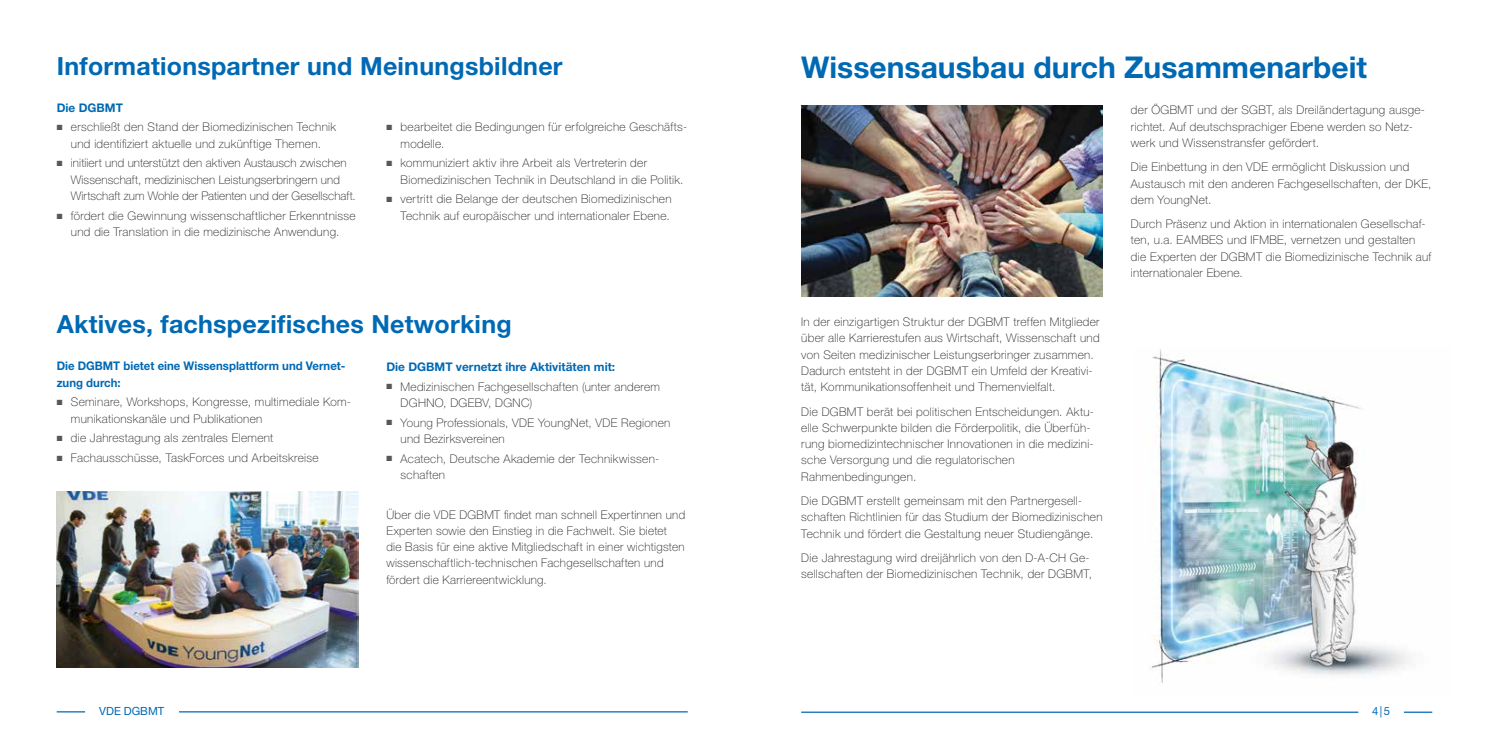
<style>
.page{position:relative;width:1489px;height:745px;background:#fff}
.page>*{position:absolute;margin:0;border:0;box-sizing:border-box;transform-origin:0 0}
.t1{font:700 30px "Helvetica Neue LT Std";color:#0069b4}
.t2{font:700 25px "Helvetica Neue LT Std";letter-spacing:.01em;color:#0069b4}
.t3{font:100 11.88px/16.2px "Helvetica Neue LT Std";letter-spacing:.025em;color:#1d1d1b}
.t4{font:700 11.88px/16.2px "Helvetica Neue LT Std";color:#0069b4;scale:.96 1}
.t5{font:700 11.88px "Helvetica Neue LT Std";color:#0069b4}
.t6{font:11.25px "Helvetica Neue LT Std";color:#0069b4}
.s1{color:#575756}
</style>
<div class="page">
<img style="left:1149px;top:349px;width:260px;height:334px">
<img style="left:57px;top:491px;width:301px;height:176px">
<img style="left:801px;top:106px;width:301px;height:190px">
<hr style="left:801px;top:711px;width:557px;height:1px;background:#0069b4">
<svg style="left:1404px;top:711px;width:27px;height:1px"></svg>
<hr style="left:156px;top:710px;width:531px;height:2px;background:#0069b4">
<div style="left:85px;top:707px;width:93px;height:8px;background:#fff"></div>
<hr style="left:57px;top:710px;width:28px;height:2px;background:#0069b4">
<h2 class="t2" style="left:57px;top:50px;width:507px">Informationspartner und Meinungsbildner</h2>
<h1 class="t1" style="left:801px;top:49px;width:567px">Wissensausbau durch Zusammenarbeit</h1>
<p class="t5" style="left:57px;top:100px;width:68px">Die DGBMT</p>
<p class="t3" style="left:57px;top:119px;width:281px;text-align:center"><span class="s1">■</span> erschließt den Stand der Biomedizinischen Technik und identifiziert aktuelle und zukünftige Themen.</p>
<p class="t3" style="left:71px;top:155px;width:286px;text-indent:-14px"><span class="s1">■</span> initiiert und unterstützt den aktiven Austausch zwischen<br>Wissenschaft, medizinischen Leistungserbringern und<br>Wirtschaft zum Wohle der Patienten und der Gesellschaft.</p>
<p class="t3" style="left:57px;top:207px;width:300px;text-align:center"><span class="s1">■</span> fördert die Gewinnung wissenschaftlicher Erkenntnisse und die Translation in die medizinische Anwendung.</p>
<p class="t3" style="left:1130px;top:102px;width:296px">der ÖGBMT und der SGBT, als Dreiländertagung ausge&shy;richtet. Auf deutschsprachiger Ebene werden so Netz&shy;werk und Wissenstransfer gefördert.</p>
<p class="t3" style="left:1130px;top:159px;width:302px">Die Einbettung in den VDE ermöglicht Diskussion und<br>Austausch mit den anderen Fachgesellschaften, der DKE, dem YoungNet.</p>
<p class="t3" style="left:1130px;top:216px;width:302px">Durch Präsenz und Aktion in internationalen Gesellschaf&shy;ten, u.a. EAMBES und IFMBE, vernetzen und gestalten die Experten der DGBMT die Biomedizinische Technik auf internationaler Ebene.</p>
<p class="t3" style="left:400px;top:119px;width:288px;text-indent:-14px"><span class="s1">■</span> bearbeitet die Bedingungen für erfolgreiche Geschäfts&shy;modelle.</p>
<p class="t3" style="left:400px;top:155px;width:284px;text-indent:-14px"><span class="s1">■</span> kommuniziert aktiv ihre Arbeit als Vertreterin der<br>Biomedizinischen Technik in Deutschland in die Politik.</p>
<p class="t3" style="left:386px;top:191px;width:286px;text-align:right"><span class="s1">■</span> vertritt die Belange der deutschen Biomedizinischen<br>Technik auf europäischer und internationaler Ebene.</p>
<h2 class="t2" style="left:57px;top:309px;width:456px">Aktives, fachspezifisches Networking</h2>
<p class="t4" style="left:57px;top:357px;width:302px">Die DGBMT bietet eine Wissensplattform und Vernet&shy;zung durch:</p>
<p class="t3" style="left:71px;top:394px;width:282px;text-indent:-14px"><span class="s1">■</span> Seminare, Workshops, Kongresse, multimediale Kom&shy;munikationskanäle und Publikationen</p>
<p class="t3" style="left:57px;top:430px;width:218px"><span class="s1">■</span> die Jahrestagung als zentrales Element</p>
<p class="t3" style="left:57px;top:449px;width:263px"><span class="s1">■</span> Fachausschüsse, TaskForces und Arbeitskreise</p>
<p class="t5" style="left:386px;top:359px;width:230px">Die DGBMT vernetzt ihre Aktivitäten mit:</p>
<p class="t3" style="left:400px;top:378px;width:261px;text-indent:-14px"><span class="s1">■</span> Medizinischen Fachgesellschaften (unter anderem<br>DGHNO, DGEBV, DGNC)</p>
<p class="t3" style="left:400px;top:414px;width:271px;text-indent:-14px"><span class="s1">■</span> Young Professionals, VDE YoungNet, VDE Regionen und Bezirksvereinen</p>
<p class="t3" style="left:400px;top:450px;width:260px;text-indent:-14px"><span class="s1">■</span> Acatech, Deutsche Akademie der Technikwissen&shy;schaften</p>
<p class="t3" style="left:386px;top:506px;width:300px">Über die VDE DGBMT findet man schnell Expertinnen und Experten sowie den Einstieg in die Fachwelt. Sie bietet<br>die Basis für eine aktive Mitgliedschaft in einer wichtigsten wissenschaftlich-technischen Fachgesellschaften und fördert die Karriereentwicklung.</p>
<p class="t3" style="left:801px;top:313px;width:300px">In der einzigartigen Struktur der DGBMT treffen Mitglieder über alle Karrierestufen aus Wirtschaft, Wissenschaft und von Seiten medizinischer Leistungserbringer zusammen.<br>Dadurch entsteht in der DGBMT ein Umfeld der Kreativi&shy;tät, Kommunikationsoffenheit und Themenvielfalt.</p>
<p class="t3" style="left:801px;top:403px;width:294px">Die DGBMT berät bei politischen Entscheidungen. Aktu&shy;elle Schwerpunkte bilden die Förderpolitik, die Überfüh&shy;rung biomedizintechnischer Innovationen in die medizini&shy;sche Versorgung und die regulatorischen Rahmenbedingungen.</p>
<p class="t3" style="left:801px;top:492px;width:303px">Die DGBMT erstellt gemeinsam mit den Partnergesell&shy;schaften Richtlinien für das Studium der Biomedizinischen<br>Technik und fördert die Gestaltung neuer Studiengänge.</p>
<p class="t3" style="left:801px;top:549px;width:292px">Die Jahrestagung wird dreijährlich von den D-A-CH Ge&shy;sellschaften der Biomedizinischen Technik, der DGBMT,</p>
<p class="t6" style="left:99px;top:704px;width:66px">VDE DGBMT</p>
<p class="t6" style="left:1372px;top:704px;width:19px">4|5</p>
</div>
